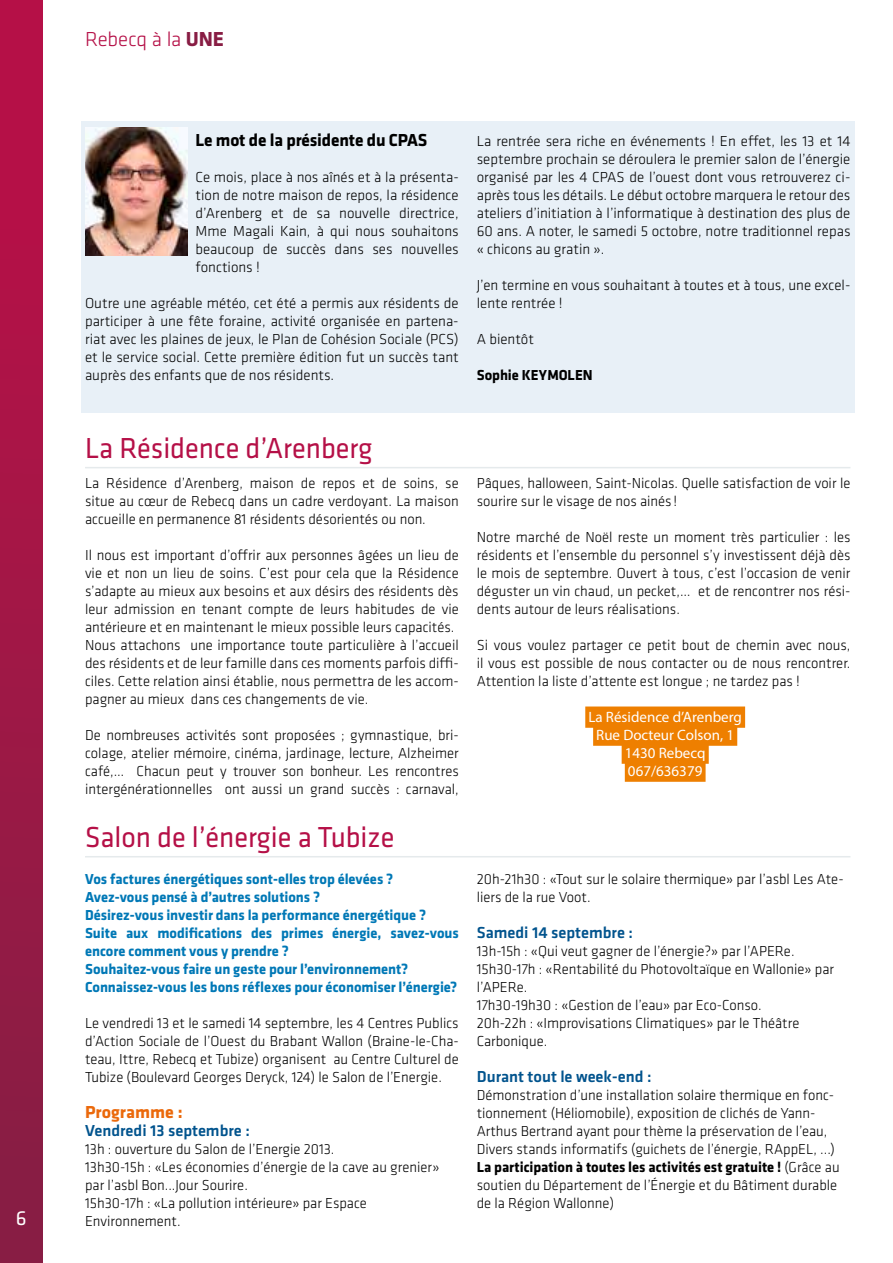
<style>
.page{position:relative;width:893px;height:1263px;background:#fff}
.page>*{position:absolute;margin:0;border:0;box-sizing:border-box;transform-origin:0 0}
.t1{font:30px "Klavika";color:#b51047;scale:.95 1}
.t2{font:300 21px "Klavika";letter-spacing:-.01em;color:#b51047}
.t3{font:21px "Klavika";color:#fff}
.t4{font:700 18px "Klavika";letter-spacing:-.01em;color:#000}
.t5{font:700 18px "Klavika";color:#eb690b}
.t6{font:500 16.5px "Klavika";color:#00538d}
.t7{font:300 15px/18px "Klavika";color:#000;text-align:justify}
.t8{font:700 15px/18px "Klavika";letter-spacing:-.005em;color:#0078b6}
.t9{font:15px/18px "Myriad Pro";color:#fff;text-align:center}
.t10{font:700 15px "Klavika";color:#000}
.s1{font-weight:700;color:#881d44}
.s2{font-weight:700}
</style>
<div class="page">
<div style="left:0;top:0;width:43px;height:1263px;background:linear-gradient(to bottom,#bc0f48,#861f44)"></div>
<div style="left:81px;top:121px;width:774px;height:291px;background:#e8f0f7"></div>
<hr style="left:85px;top:467px;width:765px;height:1px;background:#e5eaec">
<hr style="left:85px;top:856px;width:765px;height:1px;background:#e5eaec">
<div style="left:585px;top:706px;width:160px;height:22px;background:#ee7f00"></div>
<div style="left:593px;top:724px;width:144px;height:22px;background:#ee7f00"></div>
<div style="left:622px;top:742px;width:87px;height:22px;background:#ee7f00"></div>
<div style="left:625px;top:760px;width:81px;height:22px;background:#ee7f00"></div>
<img style="left:85px;top:128px;width:102px;height:127px">
<h2 class="t3" style="left:16px;top:1206px;width:12px">6</h2>
<h2 class="t2" style="left:85px;top:27px;width:141px">Rebecq à la <span class="s1">UNE</span></h2>
<p class="t4" style="left:196px;top:130px;width:233px">Le mot de la présidente du CPAS</p>
<p class="t7" style="left:196px;top:168px;width:265px">Ce mois, place à nos aînés et à la présenta&shy;tion de notre maison de repos, la résidence d’Arenberg et de sa nouvelle directrice, Mme Magali Kain, à qui nous souhaitons beaucoup de succès dans ses nouvelles fonctions !</p>
<p class="t7" style="left:85px;top:294px;width:375px">Outre une agréable météo, cet été a permis aux résidents de participer à une fête foraine, activité organisée en partena&shy;riat avec les plaines de jeux, le Plan de Cohésion Sociale (PCS) et le service social. Cette première édition fut un succès tant auprès des enfants que de nos résidents.</p>
<p class="t7" style="left:477px;top:132px;width:375px">La rentrée sera riche en événements ! En effet, les 13 et 14 septembre prochain se déroulera le premier salon de l’énergie organisé par les 4 CPAS de l’ouest dont vous retrouverez ci&shy;après tous les détails. Le début octobre marquera le retour des ateliers d’initiation à l’informatique à destination des plus de 60 ans. A noter, le samedi 5 octobre, notre traditionnel repas « chicons au gratin ».</p>
<p class="t7" style="left:477px;top:276px;width:375px">J’en termine en vous souhaitant à toutes et à tous, une excel&shy;lente rentrée !</p>
<p class="t7" style="left:477px;top:330px;width:59px">A bientôt</p>
<p class="t10" style="left:477px;top:366px;width:117px">Sophie KEYMOLEN</p>
<h1 class="t1" style="left:85px;top:432px;width:304px">La Résidence d’Arenberg</h1>
<p class="t7" style="left:85px;top:474px;width:375px">La Résidence d’Arenberg, maison de repos et de soins, se situe au cœur de Rebecq dans un cadre verdoyant. La maison accueille en permanence 81 résidents désorientés ou non.</p>
<p class="t7" style="left:85px;top:546px;width:375px;text-align:left">Il nous est important d’offrir aux personnes âgées un lieu de vie et non un lieu de soins. C’est pour cela que la Résidence s’adapte au mieux aux besoins et aux désirs des résidents dès leur admission en tenant compte de leurs habitudes de vie antérieure et en maintenant le mieux possible leurs capacités.<br>Nous attachons une importance toute particulière à l’accueil des résidents et de leur famille dans ces moments parfois diffi&shy;ciles. Cette relation ainsi établie, nous permettra de les accom&shy;pagner au mieux dans ces changements de vie.</p>
<p class="t7" style="left:85px;top:726px;width:375px">De nombreuses activités sont proposées ; gymnastique, bri&shy;colage, atelier mémoire, cinéma, jardinage, lecture, Alzheimer café,… Chacun peut y trouver son bonheur. Les rencontres intergénérationnelles ont aussi un grand succès : carnaval,</p>
<h1 class="t1" style="left:85px;top:821px;width:327px">Salon de l’énergie a Tubize</h1>
<p class="t8" style="left:85px;top:870px;width:375px">Vos factures énergétiques sont-elles trop élevées ?<br>Avez-vous pensé à d’autres solutions ?<br>Désirez-vous investir dans la performance énergétique ?<br>Suite aux modifications des primes énergie, savez-vous encore comment vous y prendre ?<br>Souhaitez-vous faire un geste pour l’environnement?<br>Connaissez-vous les bons réflexes pour économiser l’énergie?</p>
<p class="t7" style="left:85px;top:1014px;width:375px">Le vendredi 13 et le samedi 14 septembre, les 4 Centres Publics d’Action Sociale de l’Ouest du Brabant Wallon (Braine-le-Cha&shy;teau, Ittre, Rebecq et Tubize) organisent au Centre Culturel de Tubize (Boulevard Georges Deryck, 124) le Salon de l’Energie.</p>
<p class="t5" style="left:85px;top:1102px;width:99px">Programme :</p>
<p class="t6" style="left:85px;top:1121px;width:166px">Vendredi 13 septembre :</p>
<p class="t7" style="left:85px;top:1140px;width:356px;text-align:left">13h : ouverture du Salon de l’Energie 2013.<br>13h30-15h : «Les économies d’énergie de la cave au grenier» par l’asbl Bon...Jour Sourire.<br>15h30-17h : «La pollution intérieure» par Espace Environnement.</p>
<p class="t7" style="left:477px;top:474px;width:375px">Pâques, halloween, Saint-Nicolas. Quelle satisfaction de voir le sourire sur le visage de nos ainés !</p>
<p class="t7" style="left:477px;top:528px;width:375px">Notre marché de Noël reste un moment très particulier : les résidents et l’ensemble du personnel s’y investissent déjà dès le mois de septembre. Ouvert à tous, c’est l’occasion de venir déguster un vin chaud, un pecket,… et de rencontrer nos rési&shy;dents autour de leurs réalisations.</p>
<p class="t7" style="left:477px;top:636px;width:375px">Si vous voulez partager ce petit bout de chemin avec nous, il vous est possible de nous contacter ou de nous rencontrer.<br>Attention la liste d’attente est longue ; ne tardez pas !</p>
<p class="t9" style="left:588px;top:707px;width:155px">La Résidence d’Arenberg<br>Rue Docteur Colson, 1<br>1430 Rebecq<br>067/636379</p>
<p class="t7" style="left:477px;top:870px;width:368px">20h-21h30 : «Tout sur le solaire thermique» par l’asbl Les Ate&shy;liers de la rue Voot.</p>
<p class="t6" style="left:477px;top:923px;width:158px">Samedi 14 septembre :</p>
<p class="t7" style="left:477px;top:942px;width:359px;text-align:left">13h-15h : «Qui veut gagner de l’énergie?» par l’APERe.<br>15h30-17h : «Rentabilité du Photovoltaïque en Wallonie» par l’APERe.<br>17h30-19h30 : «Gestion de l’eau» par Eco-Conso.<br>20h-22h : «Improvisations Climatiques» par le Théâtre Carbonique.</p>
<p class="t6" style="left:477px;top:1067px;width:176px">Durant tout le week-end :</p>
<p class="t7" style="left:477px;top:1086px;width:364px;text-align:left">Démonstration d’une installation solaire thermique en fonc&shy;tionnement (Héliomobile), exposition de clichés de Yann-Arthus Bertrand ayant pour thème la préservation de l’eau, Divers stands informatifs (guichets de l’énergie, RAppEL, ...)<br><span class="s2">La participation à toutes les activités est gratuite !</span> (Grâce au soutien du Département de l’Énergie et du Bâtiment durable de la Région Wallonne)</p>
</div>
